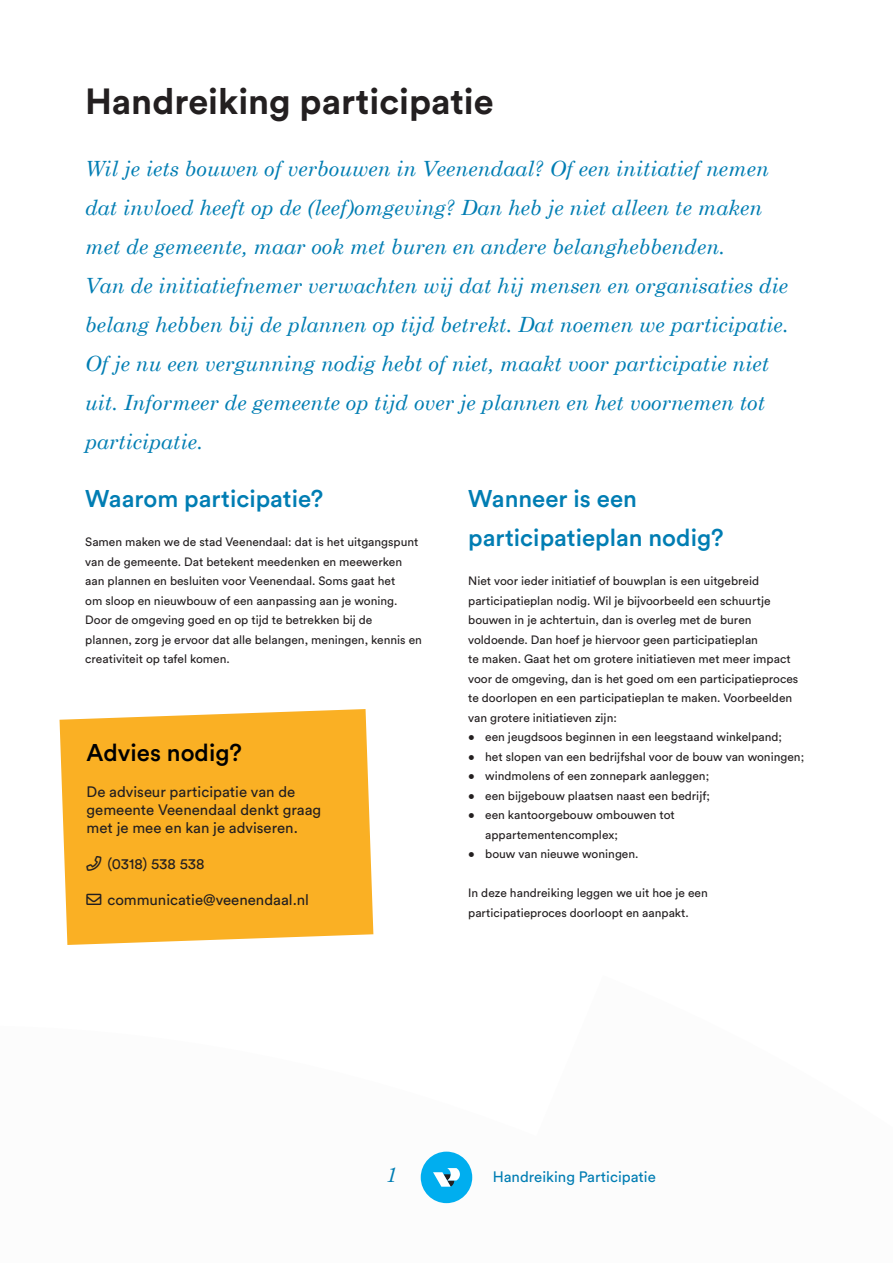
<style>
.page{position:relative;width:893px;height:1263px;background:#fff}
.page>*{position:absolute;margin:0;border:0;box-sizing:border-box;transform-origin:0 0}
.Zwarte_kop_H1{font:700 36px "Circular Std";color:#231f20}
.Broodtekst_lopende_tekst{font:500 24px/39px "Circular Std";color:#007db3}
.Subtitel_lopende_tekst_H2{font:500 24px "Circular Std";color:#007db3}
.Subtitel_lopende_tekst_H2-2{font:500 24px "Circular Std";color:#000001}
.Century_lopende_tekst{font:italic 21px/39px "Century Schoolbook";color:#007db3}
.Gele_blokje_pagina_2{font:15px/18px "Circular Std";color:#231f20}
.t1{font:15px "Circular Std";color:#007db3}
.Broodtekst_lopende_tekst-2{font:12px/19.5px "Circular Std";color:#231f20}
</style>
<div class="page">
<svg style="left:60px;top:709px;width:313px;height:236px;background:#fab532"></svg>
<div style="left:421px;top:1151px;width:51px;height:52px;background:#00aeef;border-radius:50%"></div>
<svg style="left:433px;top:1168px;width:27px;height:19px"></svg>
<svg style="left:87px;top:855px;width:15px;height:15px"></svg>
<svg style="left:87px;top:893px;width:15px;height:12px"></svg>
<h1 class="Zwarte_kop_H1" style="left:85px;top:78px;width:410px">Handreiking participatie</h1>
<p class="Century_lopende_tekst" style="left:85px;top:148px;width:705px">Wil je iets bouwen of verbouwen in Veenendaal? Of een initiatief nemen dat invloed heeft op de (leef)omgeving? Dan heb je niet alleen te maken met de gemeente, maar ook met buren en andere belanghebbenden.<br>Van de initiatiefnemer verwachten wij dat hij mensen en organisaties die belang hebben bij de plannen op tijd betrekt. Dat noemen we participatie.<br>Of je nu een vergunning nodig hebt of niet, maakt voor participatie niet uit. Informeer de gemeente op tijd over je plannen en het voornemen tot participatie.</p>
<h2 class="Subtitel_lopende_tekst_H2" style="left:85px;top:484px;width:239px">Waarom participatie?</h2>
<p class="Broodtekst_lopende_tekst-2" style="left:85px;top:532px;width:338px">Samen maken we de stad Veenendaal: dat is het uitgangspunt van de gemeente. Dat betekent meedenken en meewerken aan plannen en besluiten voor Veenendaal. Soms gaat het<br>om sloop en nieuwbouw of een aanpassing aan je woning.<br>Door de omgeving goed en op tijd te betrekken bij de plannen, zorg je ervoor dat alle belangen, meningen, kennis en creativiteit op tafel komen.</p>
<h2 class="Subtitel_lopende_tekst_H2-2" style="left:87px;top:737px;width:157px">Advies nodig?</h2>
<p class="Gele_blokje_pagina_2" style="left:87px;top:782px;width:236px">De adviseur participatie van de gemeente Veenendaal denkt graag met je mee en kan je adviseren.</p>
<p class="Gele_blokje_pagina_2" style="left:87px;top:854px;width:119px">□■ (0318) 538 538</p>
<p class="Gele_blokje_pagina_2" style="left:107px;top:890px;width:203px">communicatie@veenendaal.nl</p>
<p class="Broodtekst_lopende_tekst" style="left:468px;top:479px;width:257px">Wanneer is een participatieplan nodig?</p>
<p class="Broodtekst_lopende_tekst-2" style="left:468px;top:571px;width:332px">Niet voor ieder initiatief of bouwplan is een uitgebreid participatieplan nodig. Wil je bijvoorbeeld een schuurtje bouwen in je achtertuin, dan is overleg met de buren voldoende. Dan hoef je hiervoor geen participatieplan<br>te maken. Gaat het om grotere initiatieven met meer impact voor de omgeving, dan is het goed om een participatieproces te doorlopen en een participatieplan te maken. Voorbeelden van grotere initiatieven zijn:</p>
<p class="Broodtekst_lopende_tekst-2" style="left:468px;top:727px;width:315px">• een jeugdsoos beginnen in een leegstaand winkelpand;</p>
<p class="Broodtekst_lopende_tekst-2" style="left:468px;top:746px;width:338px">• het slopen van een bedrijfshal voor de bouw van woningen;</p>
<p class="Broodtekst_lopende_tekst-2" style="left:468px;top:766px;width:243px">• windmolens of een zonnepark aanleggen;</p>
<p class="Broodtekst_lopende_tekst-2" style="left:468px;top:785px;width:243px">• een bijgebouw plaatsen naast een bedrijf;</p>
<p class="Broodtekst_lopende_tekst-2" style="left:485px;top:805px;width:191px;text-indent:-17px">• een kantoorgebouw ombouwen tot appartementencomplex;</p>
<p class="Broodtekst_lopende_tekst-2" style="left:468px;top:844px;width:172px">• bouw van nieuwe woningen.</p>
<p class="Broodtekst_lopende_tekst-2" style="left:468px;top:883px;width:241px">In deze handreiking leggen we uit hoe je een participatieproces doorloopt en aanpakt.</p>
<h3 class="Century_lopende_tekst" style="left:386px;top:1154px;width:13px">1</h3>
<p class="t1" style="left:493px;top:1167px;width:165px">Handreiking Participatie</p>
</div>
